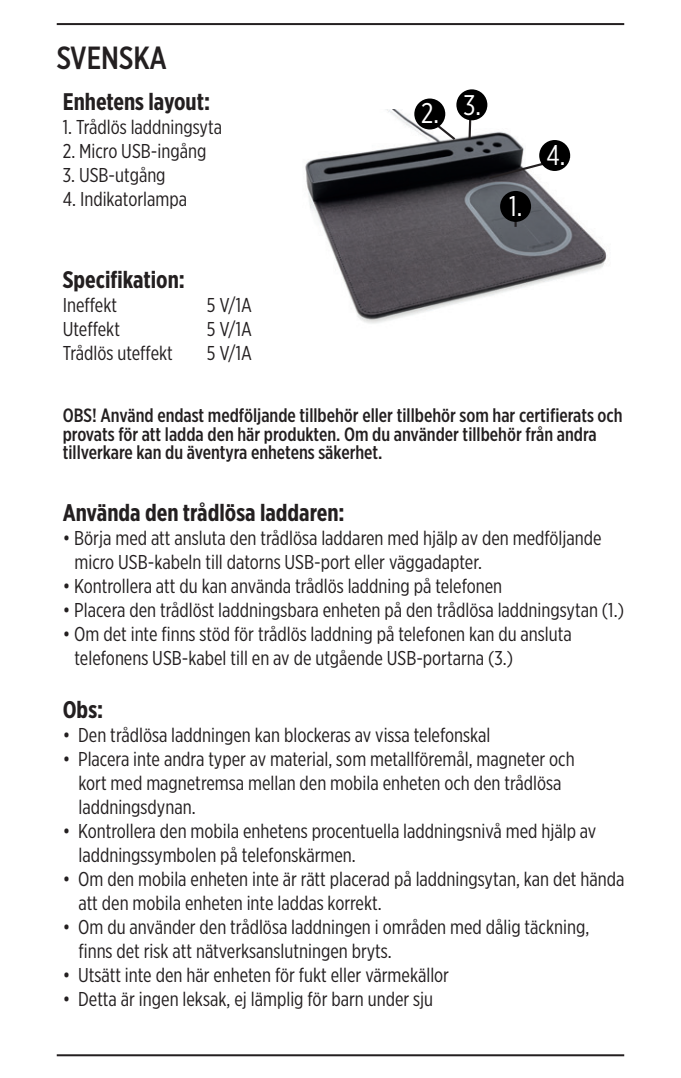
<style>
.page{position:relative;width:681px;height:1078px;background:#fff}
.page>*{position:absolute;margin:0;border:0;box-sizing:border-box;transform-origin:0 0}
.t1{font:500 32px "Gotham X Narrow";color:#231f20}
.t2{font:28.4px "Gotham X Narrow";color:#fff}
.t3{font:700 24px "Gotham X Narrow";color:#231f20}
.t4{font:20px/24px "Gotham X Narrow";color:#231f20}
.t5{font:500 19.2px/18.4px "Gotham X Narrow";color:#231f20}
</style>
<div class="page">
<hr style="left:57px;top:23px;width:567px;height:2px;background:#231f20">
<hr style="left:57px;top:1053px;width:567px;height:2px;background:#231f20">
<img style="left:305px;top:109px;width:302px;height:215px">
<svg style="left:467px;top:119px;width:6px;height:22px"></svg>
<hr style="left:514px;top:202px;width:2px;height:25px;background:#231f20">
<svg style="left:427px;top:117px;width:30px;height:25px"></svg>
<svg style="left:486px;top:154px;width:86px;height:26px"></svg>
<div style="left:539px;top:140px;width:31px;height:31px;background:#000;border-radius:50%"></div>
<div style="left:500px;top:191px;width:31px;height:31px;background:#000;border-radius:50%"></div>
<div style="left:456px;top:89px;width:31px;height:31px;background:#000;border-radius:50%"></div>
<div style="left:414px;top:98px;width:31px;height:31px;background:#000;border-radius:50%"></div>
<h1 class="t1" style="left:57px;top:38px;width:111px">SVENSKA</h1>
<p class="t3" style="left:63px;top:87px;width:149px">Enhetens layout:</p>
<p class="t4" style="left:63px;top:115px;width:161px">1. Trådlös laddningsyta</p>
<p class="t4" style="left:63px;top:139px;width:145px">2. Micro USB-ingång</p>
<p class="t4" style="left:63px;top:163px;width:104px">3. USB-utgång</p>
<p class="t4" style="left:63px;top:187px;width:126px">4. Indikatorlampa</p>
<p class="t3" style="left:63px;top:264px;width:124px">Specifikation:</p>
<p class="t4" style="left:63px;top:292px;width:56px">Ineffekt</p>
<p class="t4" style="left:207px;top:292px;width:46px">5 V/1A</p>
<p class="t4" style="left:63px;top:316px;width:59px">Uteffekt</p>
<p class="t4" style="left:207px;top:316px;width:46px">5 V/1A</p>
<p class="t4" style="left:63px;top:340px;width:112px">Trådlös uteffekt</p>
<p class="t4" style="left:207px;top:340px;width:46px">5 V/1A</p>
<h2 class="t2" style="left:421px;top:92px;width:61px">2. 3.</h2>
<h2 class="t2" style="left:509px;top:189px;width:15px">1.</h2>
<h2 class="t2" style="left:546px;top:138px;width:20px">4.</h2>
<p class="t5" style="left:63px;top:405px;width:561px">OBS! Använd endast medföljande tillbehör eller tillbehör som har certifierats och provats för att ladda den här produkten. Om du använder tillbehör från andra tillverkare kan du äventyra enhetens säkerhet.</p>
<p class="t3" style="left:63px;top:497px;width:283px">Använda den trådlösa laddaren:</p>
<p class="t4" style="left:74px;top:525px;width:528px;text-indent:-12px">• Börja med att ansluta den trådlösa laddaren med hjälp av den medföljande micro USB-kabeln till datorns USB-port eller väggadapter.</p>
<p class="t4" style="left:63px;top:573px;width:441px">• Kontrollera att du kan använda trådlös laddning på telefonen</p>
<p class="t4" style="left:63px;top:597px;width:562px">• Placera den trådlöst laddningsbara enheten på den trådlösa laddningsytan (1.)</p>
<p class="t4" style="left:74px;top:621px;width:498px;text-indent:-12px">• Om det inte finns stöd för trådlös laddning på telefonen kan du ansluta telefonens USB-kabel till en av de utgående USB-portarna (3.)</p>
<p class="t3" style="left:63px;top:694px;width:42px">Obs:</p>
<p class="t4" style="left:63px;top:722px;width:429px">• Den trådlösa laddningen kan blockeras av vissa telefonskal</p>
<p class="t4" style="left:78px;top:746px;width:497px;text-indent:-16px">• Placera inte andra typer av material, som metallföremål, magneter och kort med magnetremsa mellan den mobila enheten och den trådlösa laddningsdynan.</p>
<p class="t4" style="left:78px;top:818px;width:519px;text-indent:-16px">• Kontrollera den mobila enhetens procentuella laddningsnivå med hjälp av laddningssymbolen på telefonskärmen.</p>
<p class="t4" style="left:78px;top:866px;width:547px;text-indent:-16px">• Om den mobila enheten inte är rätt placerad på laddningsytan, kan det hända att den mobila enheten inte laddas korrekt.</p>
<p class="t4" style="left:78px;top:914px;width:512px;text-indent:-16px">• Om du använder den trådlösa laddningen i områden med dålig täckning, finns det risk att nätverksanslutningen bryts.</p>
<p class="t4" style="left:63px;top:962px;width:387px">• Utsätt inte den här enheten för fukt eller värmekällor</p>
<p class="t4" style="left:63px;top:986px;width:372px">• Detta är ingen leksak, ej lämplig för barn under sju</p>
</div>
